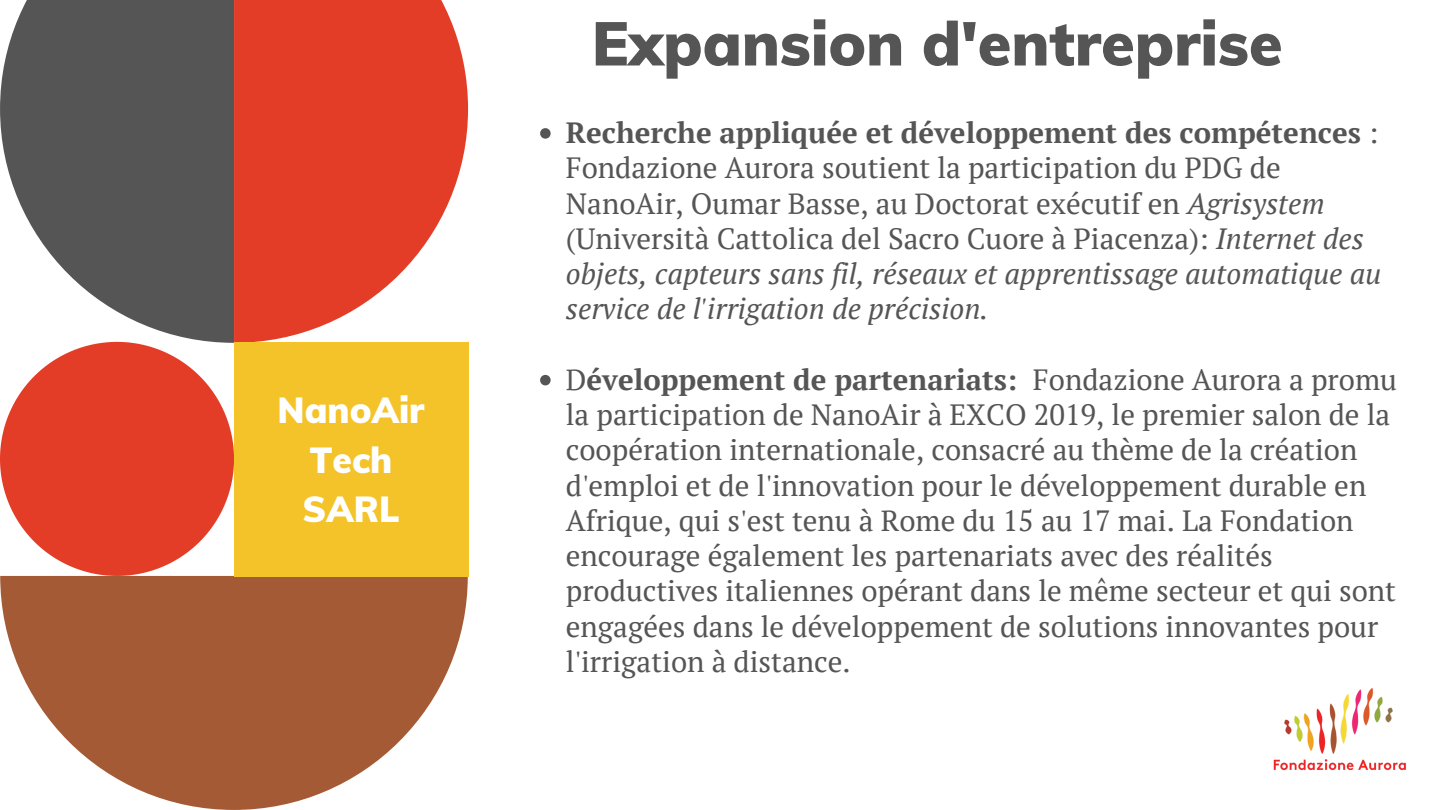
<style>
.page{position:relative;width:1440px;height:810px;background:#fff}
.page>*{position:absolute;margin:0;border:0;box-sizing:border-box;transform-origin:0 0}
.t1{font:900 61px "Muli";color:#565555}
.t2{font:900 35.5px/49.5px "Muli";color:#fff;text-align:center}
.t3{font:29.2px/35.2px "PT Serif";color:#565555}
.s1{font-weight:700}
.s2{font-style:italic}
</style>
<div class="page">
<svg style="left:0;top:576px;width:468px;height:234px;fill:#a55a36"></svg>
<svg style="left:0;top:0;width:234px;height:342px;fill:#565555"></svg>
<svg style="left:234px;top:0;width:234px;height:342px;fill:#e43d27"></svg>
<svg style="left:0;top:342px;width:234px;height:234px;fill:#e43d27"></svg>
<div style="left:234px;top:342px;width:235px;height:234px;background:#f4c329"></div>
<svg style="left:540px;top:128px;width:11px;height:11px"></svg>
<svg style="left:540px;top:375px;width:11px;height:10px"></svg>
<img style="left:1273px;top:688px;width:133px;height:83px">
<p class="t2" style="left:278px;top:385px;width:148px">NanoAir<br>Tech</p>
<p class="t2" style="left:303px;top:484px;width:99px">SARL</p>
<p class="t1" style="left:592px;top:4px;width:692px">Expansion d'entreprise</p>
<p class="t3" style="left:566px;top:115px;width:817px"><span class="s1">Recherche appliquée et développement des compétences</span> :<br>Fondazione Aurora soutient la participation du PDG de NanoAir, Oumar Basse, au Doctorat exécutif en <span class="s2">Agrisystem </span>(Università Cattolica del Sacro Cuore à Piacenza): <span class="s2">Internet des objets, capteurs sans fil, réseaux et apprentissage automatique au service de l'irrigation de précision.</span></p>
<p class="t3" style="left:566px;top:361px;width:833px">D<span class="s1">éveloppement de partenariats:</span> Fondazione Aurora a promu la participation de NanoAir à EXCO 2019, le premier salon de la coopération internationale, consacré au thème de la création d'emploi et de l'innovation pour le développement durable en Afrique, qui s'est tenu à Rome du 15 au 17 mai. La Fondation encourage également les partenariats avec des réalités productives italiennes opérant dans le même secteur et qui sont engagées dans le développement de solutions innovantes pour l'irrigation à distance.</p>
</div>
